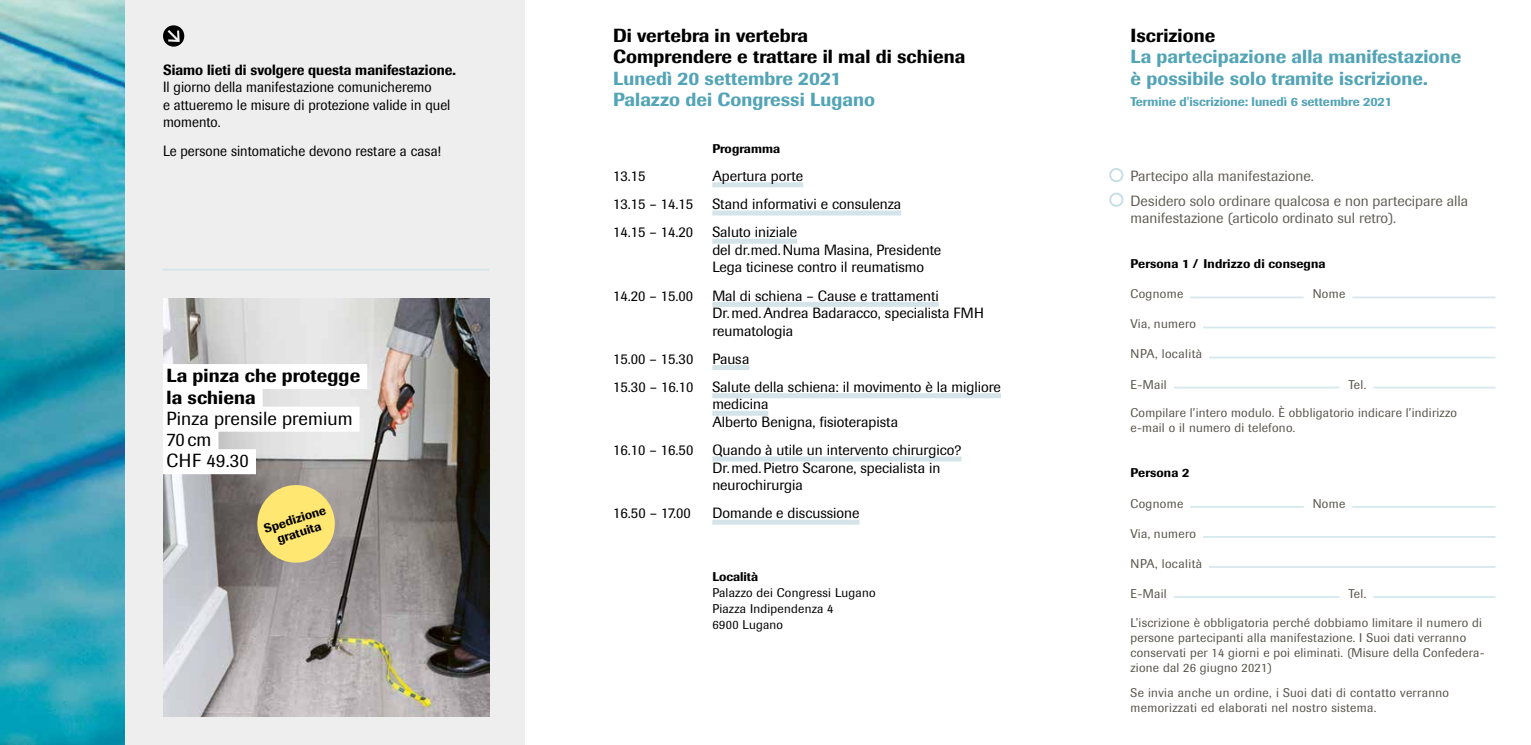
<style>
.page{position:relative;width:1531px;height:745px;background:#fff}
.page>*{position:absolute;margin:0;border:0;box-sizing:border-box;transform-origin:0 0}
.t1{font:500 18.75px/21.2px "Imago";letter-spacing:.005em;color:#52a4b6}
.t2{font:500 18.75px/21.2px "Imago";letter-spacing:.005em;color:#000}
.t3{font:18.75px/21.2px "Imago";letter-spacing:.005em;color:#000}
.t4{font:14.75px/17.5px "Imago";color:#000}
.t5{font:14.75px/17.5px "Imago";color:#000;scale:.93 1}
.t6{font:14.75px/24.6px "Imago";color:#625f57}
.t7{font:500 14.75px "Imago";letter-spacing:.005em;color:#000;scale:.93 1}
.t8{font:12.5px/15px "Imago";letter-spacing:.02em;color:#57544b}
.t9{font:500 12.5px/13.8px "Imago";letter-spacing:.01em;color:#000;text-align:center}
.t10{font:12.5px/16.2px "Imago";letter-spacing:.02em;color:#000}
.t11{font:500 12.5px "Imago";color:#52a4b6}
</style>
<div class="page">
<div style="left:0;top:0;width:524px;height:744px;background:#eee"></div>
<img style="left:0;top:0;width:124px;height:744px">
<svg style="left:163px;top:25px;width:21px;height:22px"></svg>
<div style="left:1109px;top:168px;width:14px;height:14px;border:2px solid #c5dee6;border-radius:50%"></div>
<div style="left:1109px;top:192px;width:14px;height:15px;border:2px solid #c5dee6;border-radius:50%"></div>
<hr style="left:1190px;top:296px;width:113px;height:2px;background:#d7e9ee">
<hr style="left:1352px;top:296px;width:143px;height:2px;background:#d7e9ee">
<hr style="left:1203px;top:326px;width:292px;height:2px;background:#d7e9ee">
<hr style="left:1209px;top:356px;width:286px;height:2px;background:#d7e9ee">
<hr style="left:1174px;top:386px;width:165px;height:2px;background:#d7e9ee">
<hr style="left:1373px;top:386px;width:122px;height:2px;background:#d7e9ee">
<hr style="left:1190px;top:505px;width:113px;height:2px;background:#d7e9ee">
<hr style="left:1352px;top:505px;width:143px;height:2px;background:#d7e9ee">
<hr style="left:1203px;top:535px;width:292px;height:2px;background:#d7e9ee">
<hr style="left:1209px;top:565px;width:286px;height:2px;background:#d7e9ee">
<hr style="left:1174px;top:595px;width:165px;height:2px;background:#d7e9ee">
<hr style="left:1373px;top:595px;width:122px;height:2px;background:#d7e9ee">
<div style="left:712px;top:182px;width:91px;height:5px;background:#d5e4e9"></div>
<div style="left:712px;top:210px;width:189px;height:5px;background:#d5e4e9"></div>
<div style="left:712px;top:238px;width:85px;height:5px;background:#d5e4e9"></div>
<div style="left:712px;top:302px;width:227px;height:5px;background:#d5e4e9"></div>
<div style="left:712px;top:365px;width:37px;height:5px;background:#d5e4e9"></div>
<div style="left:712px;top:393px;width:289px;height:5px;background:#d5e4e9"></div>
<div style="left:712px;top:410px;width:56px;height:5px;background:#d5e4e9"></div>
<div style="left:712px;top:456px;width:249px;height:5px;background:#d5e4e9"></div>
<div style="left:712px;top:519px;width:147px;height:5px;background:#d5e4e9"></div>
<img style="left:163px;top:298px;width:326px;height:418px">
<div style="left:163px;top:364px;width:204px;height:25px;background:#fff"></div>
<div style="left:163px;top:385px;width:100px;height:25px;background:#fff"></div>
<div style="left:163px;top:406px;width:197px;height:25px;background:#fff"></div>
<div style="left:163px;top:427px;width:55px;height:25px;background:#fff"></div>
<div style="left:163px;top:449px;width:93px;height:25px;background:#fff"></div>
<div style="left:257px;top:484px;width:78px;height:78px;background:#ffe771;border-radius:50%"></div>
<hr style="left:163px;top:268px;width:326px;height:2px;background:#d5e4e9">
<p class="t7" style="left:163px;top:61px;width:317px">Siamo lieti di svolgere questa manifestazione.</p>
<p class="t5" style="left:163px;top:78px;width:311px">Il giorno della manifestazione comunicheremo<br>e attueremo le misure di protezione valide in quel momento.</p>
<p class="t5" style="left:163px;top:142px;width:300px">Le persone sintomatiche devono restare a casa!</p>
<p class="t2" style="left:167px;top:365px;width:195px">La pinza che protegge la schiena</p>
<p class="t3" style="left:167px;top:407px;width:187px">Pinza prensile premium<br>70 cm<br>CHF 49.30</p>
<p class="t9" style="left:262px;top:522px;width:66px;rotate:-18deg">Spedizione gratuita</p>
<p class="t2" style="left:613px;top:25px;width:354px">Di vertebra in vertebra<br>Comprendere e trattare il mal di schiena</p>
<p class="t1" style="left:613px;top:67px;width:263px">Lunedì 20 settembre 2021<br>Palazzo dei Congressi Lugano</p>
<p class="t9" style="left:712px;top:141px;width:69px">Programma</p>
<p class="t4" style="left:613px;top:167px;width:34px">13.15</p>
<p class="t4" style="left:712px;top:167px;width:92px">Apertura porte</p>
<p class="t4" style="left:613px;top:195px;width:82px">13.15 – 14.15</p>
<p class="t4" style="left:712px;top:195px;width:190px">Stand informativi e consulenza</p>
<p class="t4" style="left:613px;top:223px;width:82px">14.15 – 14.20</p>
<p class="t4" style="left:712px;top:223px;width:230px">Saluto iniziale<br>del dr.med.Numa Masina, Presidente<br>Lega ticinese contro il reumatismo</p>
<p class="t4" style="left:613px;top:286px;width:82px">14.20 – 15.00</p>
<p class="t4" style="left:712px;top:286px;width:273px">Mal di schiena – Cause e trattamenti<br>Dr.med.Andrea Badaracco, specialista FMH reumatologia</p>
<p class="t4" style="left:613px;top:350px;width:82px">15.00 – 15.30</p>
<p class="t4" style="left:712px;top:350px;width:39px">Pausa</p>
<p class="t4" style="left:613px;top:378px;width:82px">15.30 – 16.10</p>
<p class="t4" style="left:712px;top:378px;width:290px">Salute della schiena: il movimento è la migliore medicina<br>Alberto Benigna, fisioterapista</p>
<p class="t4" style="left:613px;top:441px;width:82px">16.10 – 16.50</p>
<p class="t4" style="left:712px;top:441px;width:251px">Quando à utile un intervento chirurgico?<br>Dr.med.Pietro Scarone, specialista in neurochirurgia</p>
<p class="t4" style="left:613px;top:504px;width:79px">16.50 – 17.00</p>
<p class="t4" style="left:712px;top:504px;width:149px">Domande e discussione</p>
<p class="t9" style="left:712px;top:569px;width:47px">Località</p>
<p class="t10" style="left:712px;top:584px;width:165px">Palazzo dei Congressi Lugano<br>Piazza Indipendenza 4<br>6900 Lugano</p>
<p class="t2" style="left:1130px;top:25px;width:86px">Iscrizione</p>
<p class="t1" style="left:1130px;top:46px;width:332px">La partecipazione alla manifestazione è possibile solo tramite iscrizione.</p>
<p class="t11" style="left:1130px;top:94px;width:263px">Termine d'iscrizione: lunedì 6 settembre 2021</p>
<p class="t6" style="left:1130px;top:163px;width:339px">Partecipo alla manifestazione.<br>Desidero solo ordinare qualcosa e non partecipare alla</p>
<p class="t6" style="left:1130px;top:205px;width:267px">manifestazione (articolo ordinato sul retro).</p>
<p class="t9" style="left:1130px;top:256px;width:196px">Persona 1 / Indrizzo di consegna</p>
<p class="t8" style="left:1130px;top:286px;width:54px">Cognome</p>
<p class="t8" style="left:1312px;top:286px;width:34px">Nome</p>
<p class="t8" style="left:1130px;top:316px;width:67px">Via, numero</p>
<p class="t8" style="left:1130px;top:346px;width:73px">NPA, località</p>
<p class="t8" style="left:1130px;top:376px;width:38px">E-Mail</p>
<p class="t8" style="left:1348px;top:376px;width:19px">Tel.</p>
<p class="t8" style="left:1130px;top:405px;width:328px">Compilare l’intero modulo. È obbligatorio indicare l’indirizzo e-mail o il numero di telefono.</p>
<p class="t9" style="left:1130px;top:465px;width:60px">Persona 2</p>
<p class="t8" style="left:1130px;top:495px;width:54px">Cognome</p>
<p class="t8" style="left:1312px;top:495px;width:34px">Nome</p>
<p class="t8" style="left:1130px;top:525px;width:67px">Via, numero</p>
<p class="t8" style="left:1130px;top:555px;width:73px">NPA, località</p>
<p class="t8" style="left:1130px;top:585px;width:38px">E-Mail</p>
<p class="t8" style="left:1348px;top:585px;width:19px">Tel.</p>
<p class="t8" style="left:1130px;top:614px;width:356px">L’iscrizione è obbligatoria perché dobbiamo limitare il numero di persone partecipanti alla manifestazione. I Suoi dati verranno conservati per 14 giorni e poi eliminati. (Misure della Confedera&shy;zione dal 26 giugno 2021)</p>
<p class="t8" style="left:1130px;top:684px;width:320px">Se invia anche un ordine, i Suoi dati di contatto verranno memorizzati ed elaborati nel nostro sistema.</p>
</div>
